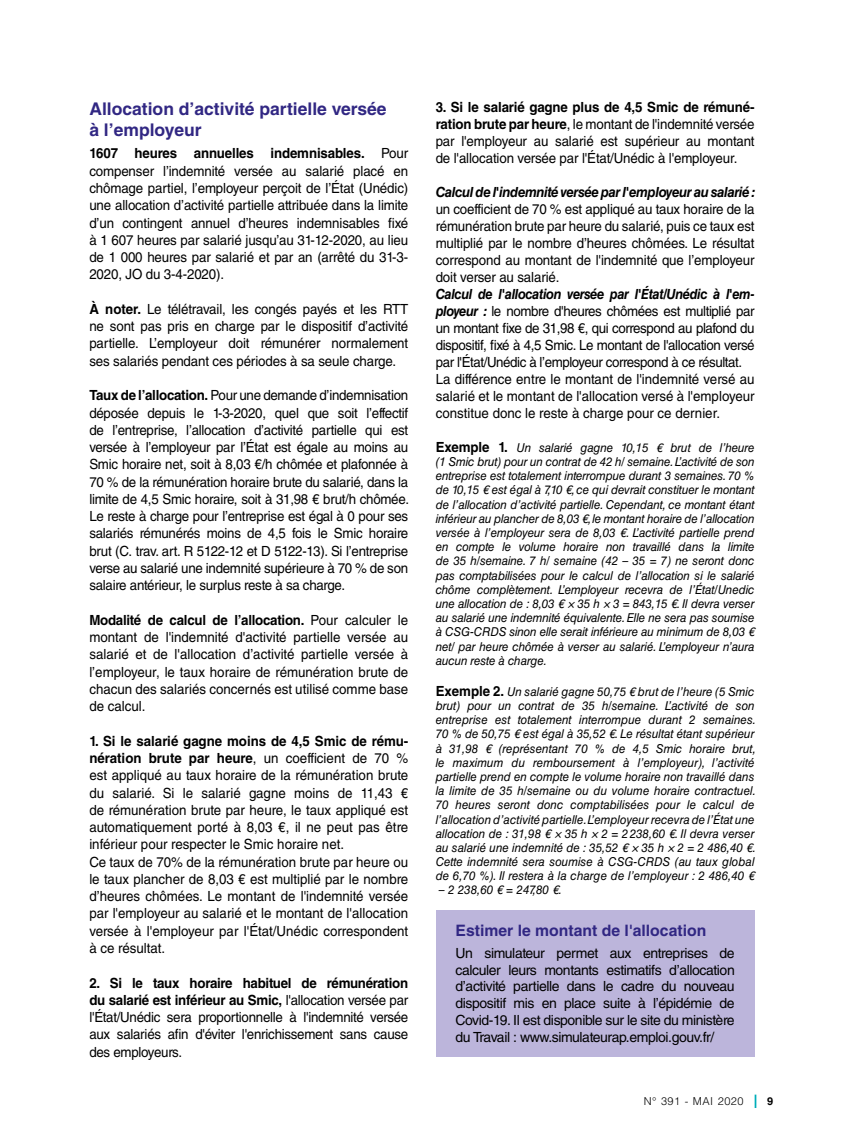
<style>
.page{position:relative;width:844px;height:1141px;background:#fff}
.page>*{position:absolute;margin:0;border:0;box-sizing:border-box;transform-origin:0 0}
._09_t0{font:700 17.5px/21.5px "Helvetica LT Std";color:#312783}
._011_encadre_titre{font:700 15.75px "Helvetica LT Std";color:#312783}
._03_texte{font:14px/17.3px "Helvetica LT Std";letter-spacing:-.01em;color:#000;text-align:justify;scale:.95 1}
._012_encadre_texte{font:14px/16.8px "Helvetica LT Std";letter-spacing:-.03em;color:#000;text-align:justify}
._03_texte-2{font:italic 12.25px/14.2px "Helvetica LT Std";color:#000;text-align:justify;scale:.95 1}
.lma-footer_parution{font:300 10.85px "Helvetica LT Std";letter-spacing:.04em;color:#000}
.t1{font:700 10.85px "Helvetica LT Std";color:#000}
.s1{font-weight:700}
.s2{font-weight:700;font-style:italic}
.s3{font-weight:700;font-style:normal;font-size:14px}
</style>
<div class="page">
<svg style="left:754px;top:1095px;width:2px;height:13px"></svg>
<div style="left:435px;top:910px;width:319px;height:147px;background:#bcb5db"></div>
<p class="_09_t0" style="left:89px;top:98px;width:299px">Allocation d’activité partielle versée à l’employeur</p>
<p class="_03_texte" style="left:89px;top:145px;width:337px"><span class="s1">1607 heures annuelles indemnisables.</span> Pour compenser l’indemnité versée au salarié placé en chômage partiel, l’employeur perçoit de l’État (Unédic) une allocation d’activité partielle attribuée dans la limite d’un contingent annuel d’heures indemnisables fixé à 1 607 heures par salarié jusqu’au 31-12-2020, au lieu de 1 000 heures par salarié et par an (arrêté du 31-3- 2020, JO du 3-4-2020).</p>
<p class="_03_texte" style="left:89px;top:300px;width:337px"><span class="s1">À noter.</span> Le télétravail, les congés payés et les RTT ne sont pas pris en charge par le dispositif d’activité partielle. L’employeur doit rémunérer normalement ses salariés pendant ces périodes à sa seule charge.</p>
<p class="_03_texte" style="left:89px;top:387px;width:338px"><span class="s1">Taux de l’allocation.</span> Pour une demande d’indemnisation déposée depuis le 1-3-2020, quel que soit l’effectif de l’entreprise, l’allocation d’activité partielle qui est versée à l’employeur par l’État est égale au moins au Smic horaire net, soit à 8,03 €/h chômée et plafonnée à 70 % de la rémunération horaire brute du salarié, dans la limite de 4,5 Smic horaire, soit à 31,98 € brut/h chômée.<br>Le reste à charge pour l’entreprise est égal à 0 pour ses salariés rémunérés moins de 4,5 fois le Smic horaire brut (C. trav. art. R 5122-12 et D 5122-13). Si l’entreprise verse au salarié une indemnité supérieure à 70 % de son salaire antérieur, le surplus reste à sa charge.</p>
<p class="_03_texte" style="left:89px;top:611px;width:337px"><span class="s1">Modalité de calcul de l’allocation.</span> Pour calculer le montant de l'indemnité d'activité partielle versée au salarié et de l'allocation d’activité partielle versée à l’employeur, le taux horaire de rémunération brute de chacun des salariés concernés est utilisé comme base de calcul.</p>
<p class="_03_texte" style="left:89px;top:732px;width:337px"><span class="s1">1. Si le salarié gagne moins de 4,5 Smic de rému&shy;nération brute par heure</span>, un coefficient de 70 % est appliqué au taux horaire de la rémunération brute du salarié. Si le salarié gagne moins de 11,43 € de rémunération brute par heure, le taux appliqué est automatiquement porté à 8,03 €, il ne peut pas être inférieur pour respecter le Smic horaire net.</p>
<p class="_03_texte" style="left:89px;top:853px;width:337px">Ce taux de 70% de la rémunération brute par heure ou le taux plancher de 8,03 € est multiplié par le nombre d’heures chômées. Le montant de l'indemnité versée par l'employeur au salarié et le montant de l'allocation versée à l'employeur par l'État/Unédic correspondent à ce résultat.</p>
<p class="_03_texte" style="left:89px;top:974px;width:337px"><span class="s1">2. Si le taux horaire habituel de rémunération du salarié est inférieur au Smic,</span> l'allocation versée par l'État/Unédic sera proportionnelle à l'indemnité versée aux salariés afin d'éviter l'enrichissement sans cause des employeurs.</p>
<p class="_03_texte" style="left:435px;top:99px;width:337px"><span class="s1">3. Si le salarié gagne plus de 4,5 Smic de rémuné&shy;ration brute par heure</span>, le montant de l'indemnité versée par l'employeur au salarié est supérieur au montant de l'allocation versée par l'État/Unédic à l'employeur.</p>
<p class="_03_texte" style="left:435px;top:184px;width:338px"><span class="s2">Calcul de l'indemnité versée par l'employeur au salarié : </span>un coefficient de 70 % est appliqué au taux horaire de la rémunération brute par heure du salarié, puis ce taux est multiplié par le nombre d’heures chômées. Le résultat correspond au montant de l'indemnité que l’employeur doit verser au salarié.</p>
<p class="_03_texte" style="left:435px;top:286px;width:337px"><span class="s2">Calcul de l'allocation versée par l'État/Unédic à l'em&shy;ployeur :</span> le nombre d'heures chômées est multiplié par un montant fixe de 31,98 €, qui correspond au plafond du dispositif, fixé à 4,5 Smic. Le montant de l'allocation versé par l'État/Unédic à l’employeur correspond à ce résultat.</p>
<p class="_03_texte" style="left:435px;top:371px;width:337px">La différence entre le montant de l'indemnité versé au salarié et le montant de l'allocation versé à l'employeur constitue donc le reste à charge pour ce dernier.</p>
<p class="_03_texte-2" style="left:435px;top:441px;width:337px"><span class="s3">Exemple 1.</span> Un salarié gagne 10,15 € brut de l’heure (1 Smic brut) pour un contrat de 42 h/ semaine. L’activité de son entreprise est totalement interrompue durant 3 semaines. 70 % de 10,15 € est égal à 7,10 €, ce qui devrait constituer le montant de l’allocation d’activité partielle. Cependant, ce montant étant inférieur au plancher de 8,03 €, le montant horaire de l’allocation versée à l’employeur sera de 8,03 €. L’activité partielle prend en compte le volume horaire non travaillé dans la limite de 35 h/semaine. 7 h/ semaine (42 – 35 = 7) ne seront donc pas comptabilisées pour le calcul de l’allocation si le salarié chôme complètement. L’employeur recevra de l’État/Unedic une allocation de : 8,03 € × 35 h × 3 = 843,15 €. Il devra verser au salarié une indemnité équivalente. Elle ne sera pas soumise à CSG-CRDS sinon elle serait inférieure au minimum de 8,03 € net/ par heure chômée à verser au salarié. L’employeur n’aura aucun reste à charge.</p>
<p class="_03_texte-2" style="left:435px;top:684px;width:338px;text-align:left"><span class="s3">Exemple 2.</span> Un salarié gagne 50,75 € brut de l’heure (5 Smic brut) pour un contrat de 35 h/semaine. L’activité de son entreprise est totalement interrompue durant 2 semaines.<br>70 % de 50,75 € est égal à 35,52 €. Le résultat étant supérieur à 31,98 € (représentant 70 % de 4,5 Smic horaire brut, le maximum du remboursement à l’employeur), l’activité partielle prend en compte le volume horaire non travaillé dans la limite de 35 h/semaine ou du volume horaire contractuel.<br>70 heures seront donc comptabilisées pour le calcul de l’allocation d’activité partielle.L’employeur recevra de l’État une allocation de : 31,98 € × 35 h × 2 = 2 238,60 €. Il devra verser au salarié une indemnité de : 35,52 € × 35 h × 2 = 2 486,40 €.<br>Cette indemnité sera soumise à CSG-CRDS (au taux global de 6,70 %). Il restera à la charge de l’employeur : 2 486,40 €</p>
<p class="_03_texte-2" style="left:439px;top:883px;width:131px">– 2 238,60 € = 247,80 €.</p>
<p class="_011_encadre_titre" style="left:455px;top:921px;width:252px">Estimer le montant de l'allocation</p>
<p class="_012_encadre_texte" style="left:455px;top:944px;width:280px">Un simulateur permet aux entreprises de calculer leurs montants estimatifs d’allocation d’activité partielle dans le cadre du nouveau dispositif mis en place suite à l’épidémie de Covid-19. Il est disponible sur le site du ministère du Travail : www.simulateurap.emploi.gouv.fr/</p>
<p class="lma-footer_parution" style="left:643px;top:1095px;width:101px">N° 391 - MAI 2020</p>
<p class="t1" style="left:767px;top:1095px;width:8px">9</p>
</div>
